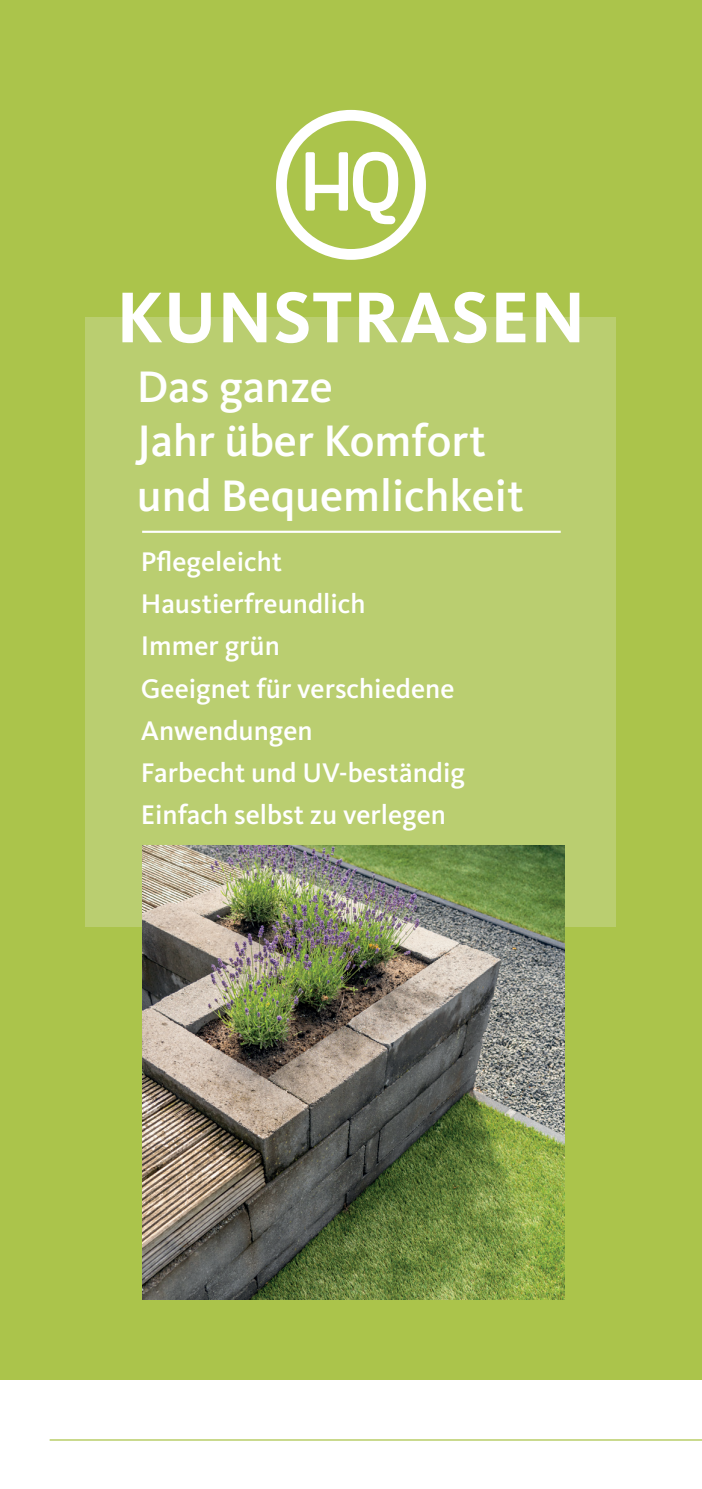
<style>
.page{position:relative;width:702px;height:1489px;background:#fff}
.page>*{position:absolute;margin:0;border:0;box-sizing:border-box;transform-origin:0 0}
.t1{font:700 74.5px "Kievit OT";letter-spacing:.01em;color:#fff}
.t2{font:500 45.75px/54.5px "Kievit OT";color:#fff}
.t3{font:500 28px/42.2px "Kievit OT";color:#fff}
</style>
<div class="page">
<div style="left:0;top:0;width:702px;height:1378px;background:#abc44b"></div>
<div style="left:86px;top:317px;width:530px;height:610px;background:#bace70"></div>
<hr style="left:142px;top:530px;width:418px;height:3px;background:#fff">
<hr style="left:50px;top:1439px;width:652px;height:1px;background:#abc44b">
<img style="left:142px;top:845px;width:422px;height:454px">
<svg style="left:276px;top:110px;width:150px;height:150px"></svg>
<h1 class="t1" style="left:116px;top:274px;width:470px">KUNSTRASEN</h1>
<h2 class="t2" style="left:137px;top:359px;width:388px">Das ganze<br>Jahr über Komfort und Bequemlichkeit</h2>
<p class="t3" style="left:141px;top:540px;width:326px">Pflegeleicht<br>Haustierfreundlich<br>Immer grün<br>Geeignet für verschiedene<br>Anwendungen<br>Farbecht und UV-beständig<br>Einfach selbst zu verlegen</p>
</div>
